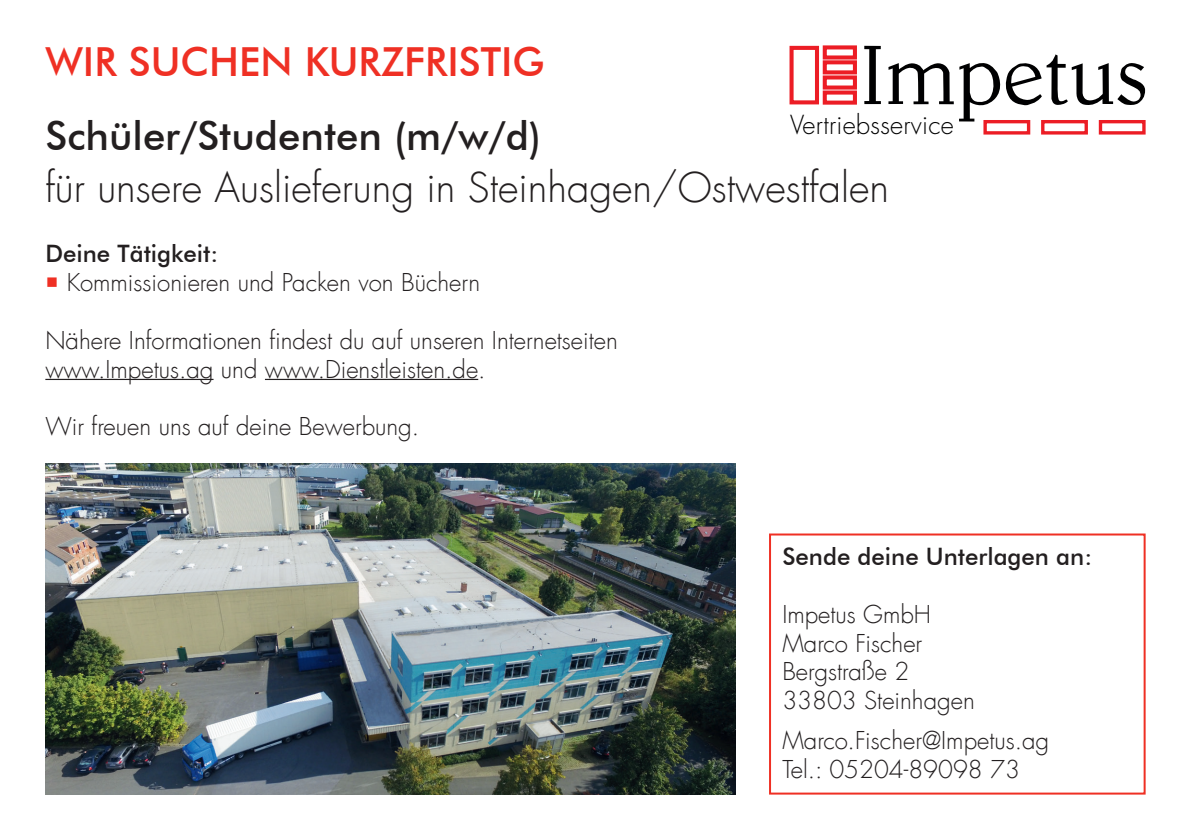
<style>
.page{position:relative;width:1191px;height:840px;background:#fff}
.page>*{position:absolute;margin:0;border:0;box-sizing:border-box;transform-origin:0 0}
.t1{font:300 40px "Futura Com";color:#231f20}
.t2{font:500 40px "Futura BT";color:#231f20}
.t3{font:500 40px "Futura BT";color:#ef3024}
.t4{font:300 25.6px "Futura Com";letter-spacing:.01em;color:#000001}
.t5{font:300 24px/28.8px "Futura Com";color:#231f20}
.t6{font:500 24px "Futura BT";color:#231f20}
.s1{color:#ef3024}
</style>
<div class="page">
<svg style="left:789px;top:45px;width:92px;height:60px"></svg>
<svg style="left:888px;top:63px;width:65px;height:41px"></svg>
<svg style="left:959px;top:54px;width:186px;height:81px"></svg>
<div style="left:769px;top:533px;width:376px;height:261px;border:2px solid #ef3024"></div>
<hr style="left:45px;top:378px;width:168px;height:2px;background:#231f20">
<hr style="left:265px;top:378px;width:213px;height:2px;background:#231f20">
<img style="left:45px;top:463px;width:691px;height:331px">
<h1 class="t3" style="left:45px;top:37px;width:501px">WIR SUCHEN KURZFRISTIG</h1>
<p class="t4" style="left:790px;top:108px;width:165px">Vertriebsservice</p>
<h1 class="t2" style="left:45px;top:111px;width:497px">Schüler/Studenten (m/w/d)</h1>
<h1 class="t1" style="left:45px;top:161px;width:845px">für unsere Auslieferung in Steinhagen/Ostwestfalen</h1>
<p class="t6" style="left:45px;top:239px;width:174px">Deine Tätigkeit:</p>
<p class="t5" style="left:45px;top:268px;width:436px"><span class="s1">○</span> Kommissionieren und Packen von Büchern</p>
<p class="t5" style="left:45px;top:325px;width:574px">Nähere Informationen findest du auf unseren Internetseiten www.Impetus.ag und www.Dienstleisten.de.</p>
<p class="t5" style="left:45px;top:412px;width:375px">Wir freuen uns auf deine Bewerbung.</p>
<p class="t6" style="left:782px;top:541px;width:311px">Sende deine Unterlagen an:</p>
<p class="t5" style="left:782px;top:599px;width:194px">Impetus GmbH<br>Marco Fischer<br>Bergstraße 2<br>33803 Steinhagen</p>
<p class="t5" style="left:782px;top:726px;width:268px">Marco.Fischer@Impetus.ag<br>Tel.: 05204-89098 73</p>
</div>
